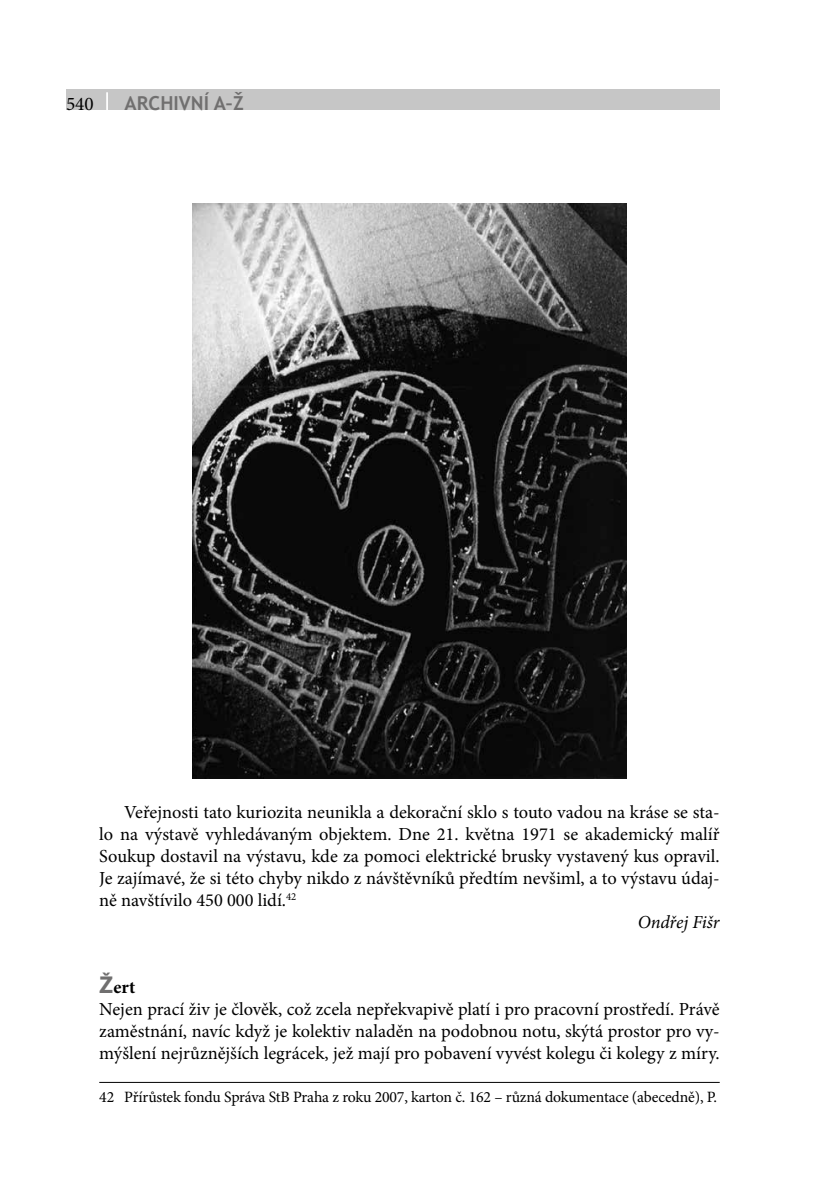
<style>
.page{position:relative;width:819px;height:1191px;background:#fff}
.page>*{position:absolute;margin:0;border:0;box-sizing:border-box;transform-origin:0 0}
.t1{font:700 19.25px "Trebuchet MS";color:#706f6f}
.t2{font:19.25px "Minion Pro";color:#000}
.t3{font:18.38px/21.9px "Minion Pro";color:#000}
.t4{font:italic 18.38px "Minion Pro";letter-spacing:-.01em;color:#000}
.t5{font:15.75px "Minion Pro";letter-spacing:-.01em;color:#000}
.s1{font-family:"Myriad Pro";font-weight:700;font-size:24.5px;color:#706f6f}
.s2{font-weight:700}
</style>
<div class="page">
<div style="left:66px;top:89px;width:653px;height:21px;background:#c6c6c6"></div>
<svg style="left:106px;top:92px;width:2px;height:18px"></svg>
<hr style="left:99px;top:1082px;width:620px;height:1px;background:#000">
<img style="left:192px;top:203px;width:434px;height:575px">
<p class="t2" style="left:66px;top:91px;width:29px">540</p>
<p class="t1" style="left:125px;top:91px;width:12px">ARCHIVNÍ</p>
<p class="t1" style="left:214px;top:91px;width:32px">A–Ž</p>
<p class="t3" style="left:124px;top:801px;width:597px">Veřejnosti tato kuriozita neunikla a dekorační sklo s touto vadou na kráse se sta-</p>
<p class="t3" style="left:99px;top:823px;width:622px">lo na výstavě vyhledávaným objektem. Dne 21. května 1971 se akademický malíř</p>
<p class="t3" style="left:99px;top:845px;width:622px">Soukup dostavil na výstavu, kde za pomoci elektrické brusky vystavený kus opravil.</p>
<p class="t3" style="left:99px;top:867px;width:622px">Je zajímavé, že si této chyby nikdo z návštěvníků předtím nevšiml, a to výstavu údaj-</p>
<p class="t3" style="left:99px;top:889px;width:198px">ně navštívilo 450 000 lidí.<sup>42</sup></p>
<p class="t4" style="left:637px;top:909px;width:83px">Ondřej Fišr</p>
<p class="t3" style="left:99px;top:976px;width:622px"><span class="s1">Ž</span><span class="s2">ert<br></span>Nejen prací živ je člověk, což zcela nepřekvapivě platí i pro pracovní prostředí. Právě zaměstnání, navíc když je kolektiv naladěn na podobnou notu, skýtá prostor pro vy&shy;mýšlení nejrůznějších legrácek, jež mají pro pobavení vyvést kolegu či kolegy z míry.</p>
<p class="t5" style="left:99px;top:1086px;width:619px">42 Přírůstek fondu Správa StB Praha z roku 2007, karton č. 162 – různá dokumentace (abecedně), P.</p>
</div>
